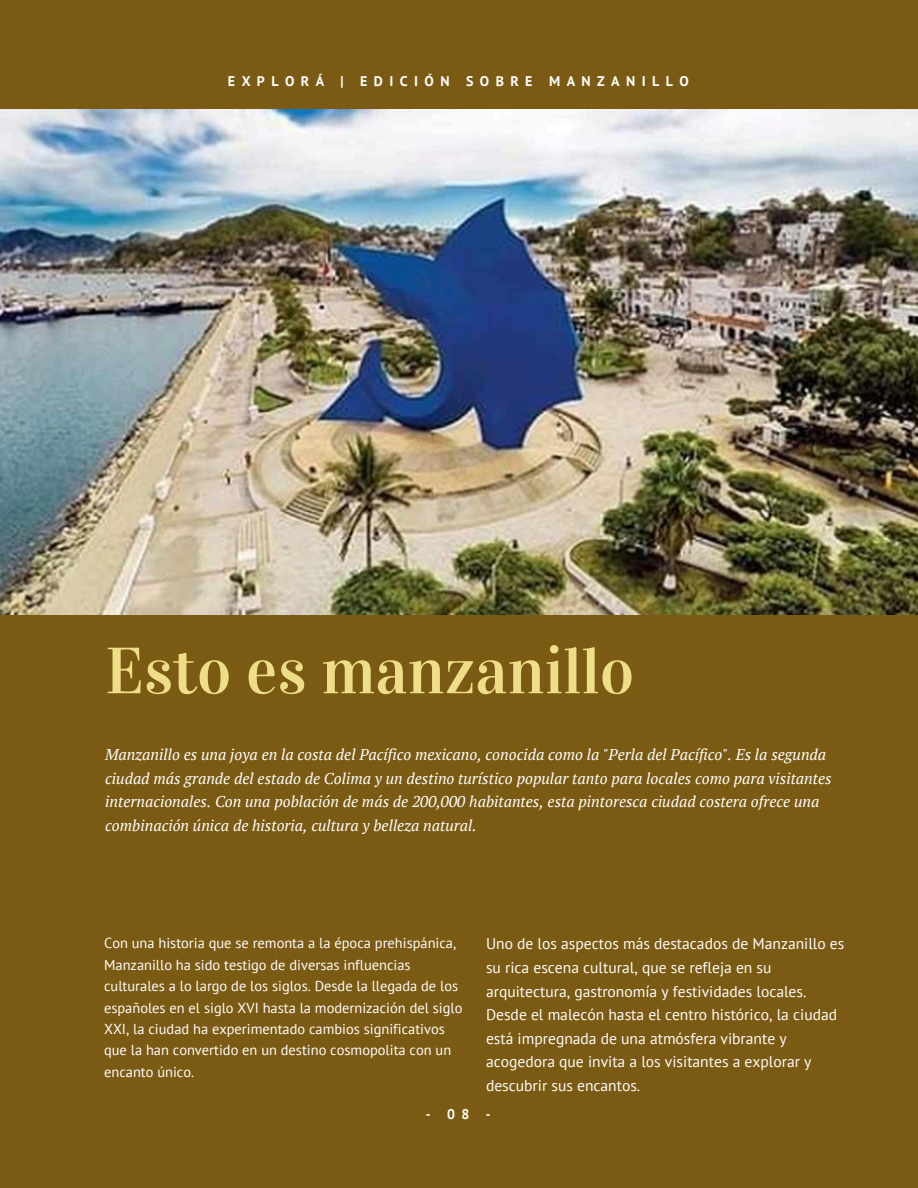
<style>
.page{position:relative;width:918px;height:1188px;background:#7b5b13}
.page>*{position:absolute;margin:0;border:0;box-sizing:border-box;transform-origin:0 0}
.t1{font:65.4px "Vidaloka";color:#eede88}
.t2{font:italic 15.6px/23.7px "PT Serif";color:#fff}
.t3{font:15.6px/23.7px "PT Sans";color:#fff}
.t4{font:14.4px/21.3px "PT Sans";color:#fff}
.t5{font:700 13.95px "PT Sans";letter-spacing:.46em;color:#fff}
</style>
<div class="page">
<img style="left:0;top:109px;width:918px;height:505px">
<h2 class="t5" style="left:228px;top:72px;width:462px">EXPLORÁ | EDICIÓN SOBRE MANZANILLO</h2>
<h2 class="t1" style="left:105px;top:632px;width:530px">Esto es manzanillo</h2>
<h1 class="t2" style="left:105px;top:743px;width:728px">Manzanillo es una joya en la costa del Pacífico mexicano, conocida como la "Perla del Pacífico". Es la segunda ciudad más grande del estado de Colima y un destino turístico popular tanto para locales como para visitantes internacionales. Con una población de más de 200,000 habitantes, esta pintoresca ciudad costera ofrece una combinación única de historia, cultura y belleza natural.</h1>
<p class="t4" style="left:104px;top:932px;width:360px">Con una historia que se remonta a la época prehispánica, Manzanillo ha sido testigo de diversas influencias culturales a lo largo de los siglos. Desde la llegada de los españoles en el siglo XVI hasta la modernización del siglo XXI, la ciudad ha experimentado cambios significativos que la han convertido en un destino cosmopolita con un encanto único.</p>
<p class="t3" style="left:486px;top:932px;width:360px">Uno de los aspectos más destacados de Manzanillo es su rica escena cultural, que se refleja en su arquitectura, gastronomía y festividades locales.<br>Desde el malecón hasta el centro histórico, la ciudad está impregnada de una atmósfera vibrante y acogedora que invita a los visitantes a explorar y descubrir sus encantos.</p>
<p class="t5" style="left:426px;top:1105px;width:67px">-08-</p>
</div>
